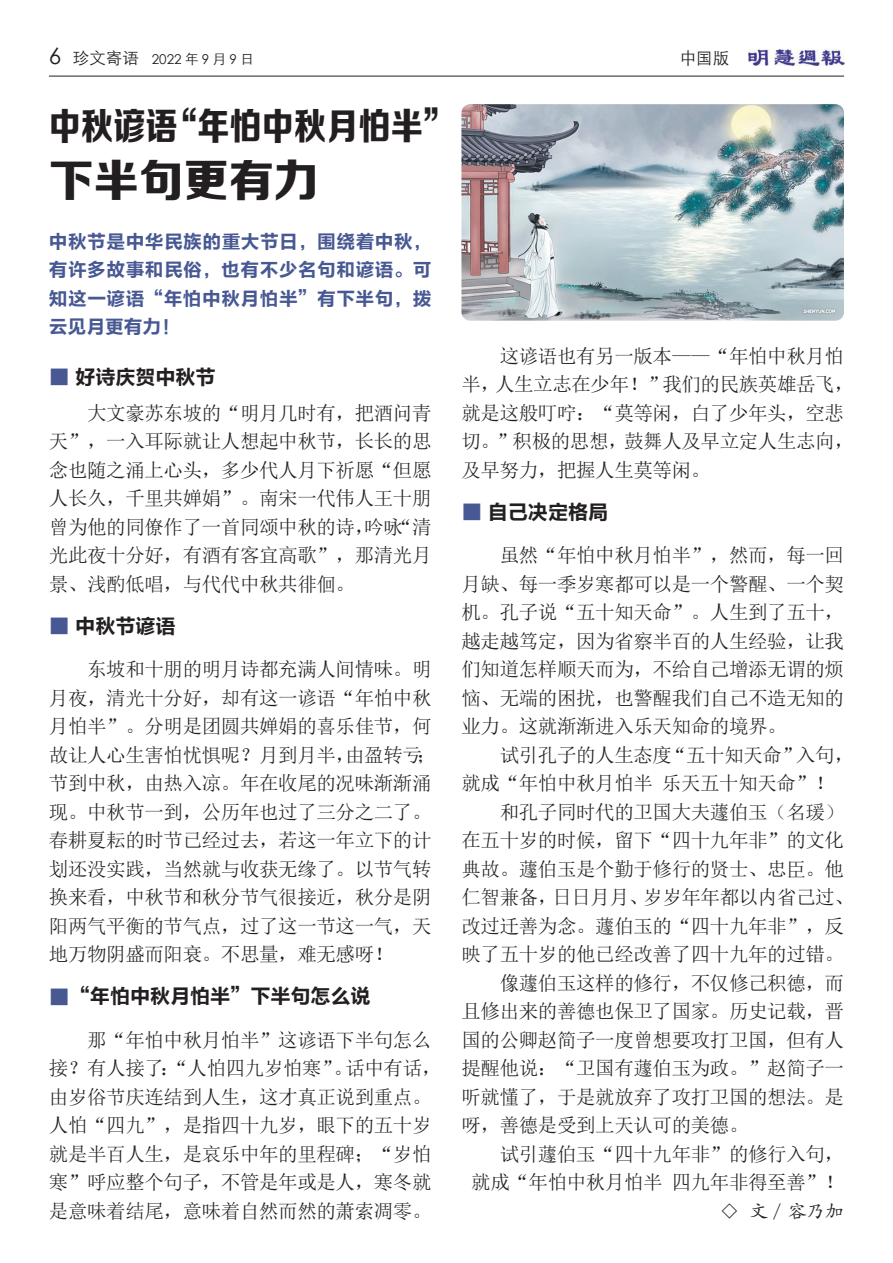
<style>
.page{position:relative;width:893px;height:1263px;background:#fff}
.page>*{position:absolute;margin:0;border:0;box-sizing:border-box;transform-origin:0 0}
.t1{font:45px "FZZDHJW GB1 0";color:#231f20}
.t2{font:37.5px "FZZDHJW GB1 0";color:#231f20;scale:.86 1}
.t3{font:20.25px "FZLTCHK GBK1 0";letter-spacing:-.01em;color:#231f20}
.t4{font:19.5px/28.5px "Sim Sun";letter-spacing:-.02em;color:#231f20}
.t5{font:19.5px "ST Kaiti";color:#231f20}
.t6{font:18.75px/28.5px "FZLTCHK GBK1 0";letter-spacing:.025em;color:#475893;text-align:justify}
.t7{font:16.5px "ST Xihei";color:#231f20}
.t8{font:13.5px "ST Xihei";color:#231f20}
.s1{font-size:22.5px}
.s2{font-size:16.5px}
.s3{font-size:21px;color:#475893}
.s4{font-family:"Sim Sun"}
</style>
<div class="page">
<img style="left:748px;top:49px;width:96px;height:17px">
<hr style="left:49px;top:76px;width:795px;height:1px;background:#231f20">
<img style="left:461px;top:104px;width:383px;height:217px">
<p class="t8" style="left:49px;top:49px;width:207px"><span class="s1">6</span> <span class="s2">珍文寄语</span> 2022 年 9 月 9 日</p>
<p class="t7" style="left:680px;top:45px;width:51px">中国版</p>
<h2 class="t2" style="left:49px;top:106px;width:474px">中秋谚语“年怕中秋月怕半”</h2>
<h1 class="t1" style="left:49px;top:156px;width:271px">下半句更有力</h1>
<p class="t6" style="left:49px;top:228px;width:384px">中秋节是中华民族的重大节日，围绕着中秋，有许多故事和民俗，也有不少名句和谚语。可知这一谚语“年怕中秋月怕半”有下半句，拨云见月更有力！</p>
<p class="t3" style="left:49px;top:366px;width:168px"><span class="s3">■</span> 好诗庆贺中秋节</p>
<p class="t4" style="left:49px;top:398px;width:384px;text-align:justify;text-indent:38px">大文豪苏东坡的“明月几时有，把酒问青天”，一入耳际就让人想起中秋节，长长的思念也随之涌上心头，多少代人月下祈愿“但愿人长久，千里共婵娟”。南宋一代伟人王十朋曾为他的同僚作了一首同颂中秋的诗，吟咏“清光此夜十分好，有酒有客宜高歌”，那清光月景、浅酌低唱，与代代中秋共徘佪。</p>
<p class="t3" style="left:49px;top:615px;width:128px"><span class="s3">■</span> 中秋节谚语</p>
<p class="t4" style="left:49px;top:655px;width:389px;text-indent:38px">东坡和十朋的明月诗都充满人间情味。明月夜，清光十分好，却有这一谚语“年怕中秋月怕半”。分明是团圆共婵娟的喜乐佳节，何故让人心生害怕忧惧呢？月到月半，由盈转亏；节到中秋，由热入凉。年在收尾的况味渐渐涌现。中秋节一到，公历年也过了三分之二了。春耕夏耘的时节已经过去，若这一年立下的计划还没实践，当然就与收获无缘了。以节气转换来看，中秋节和秋分节气很接近，秋分是阴阳两气平衡的节气点，过了这一节这一气，天地万物阴盛而阳衰。不思量，难无感呀！</p>
<p class="t3" style="left:49px;top:985px;width:323px"><span class="s3">■</span>“年怕中秋月怕半”下半句怎么说</p>
<p class="t4" style="left:49px;top:1025px;width:394px;text-indent:38px">那“年怕中秋月怕半”这谚语下半句怎么接？有人接了：“人怕四九岁怕寒”。话中有话，由岁俗节庆连结到人生，这才真正说到重点。人怕“四九”，是指四十九岁，眼下的五十岁就是半百人生，是哀乐中年的里程碑；“岁怕寒”呼应整个句子，不管是年或是人，寒冬就是意味着结尾，意味着自然而然的萧索凋零。</p>
<p class="t4" style="left:461px;top:341px;width:394px;text-indent:38px">这谚语也有另一版本——“年怕中秋月怕半，人生立志在少年！”我们的民族英雄岳飞，就是这般叮咛：“莫等闲，白了少年头，空悲切。”积极的思想，鼓舞人及早立定人生志向，及早努力，把握人生莫等闲。</p>
<p class="t3" style="left:461px;top:501px;width:148px"><span class="s3">■</span> 自己决定格局</p>
<p class="t4" style="left:461px;top:541px;width:384px;text-align:justify;text-indent:38px">虽然“年怕中秋月怕半”，然而，每一回月缺、每一季岁寒都可以是一个警醒、一个契机。孔子说“五十知天命”。人生到了五十，越走越笃定，因为省察半百的人生经验，让我们知道怎样顺天而为，不给自己增添无谓的烦恼、无端的困扰，也警醒我们自己不造无知的业力。这就渐渐进入乐天知命的境界。</p>
<p class="t4" style="left:500px;top:740px;width:356px">试引孔子的人生态度“五十知天命”入句，</p>
<p class="t4" style="left:461px;top:769px;width:374px">就成“年怕中秋月怕半 乐天五十知天命”！</p>
<p class="t4" style="left:500px;top:797px;width:346px">和孔子同时代的卫国大夫蘧伯玉（名瑗）</p>
<p class="t4" style="left:461px;top:826px;width:384px">在五十岁的时候，留下“四十九年非”的文化</p>
<p class="t4" style="left:461px;top:854px;width:384px">典故。蘧伯玉是个勤于修行的贤士、忠臣。他</p>
<p class="t4" style="left:461px;top:883px;width:394px">仁智兼备，日日月月、岁岁年年都以内省己过、</p>
<p class="t4" style="left:461px;top:911px;width:384px">改过迁善为念。蘧伯玉的“四十九年非”，反</p>
<p class="t4" style="left:461px;top:940px;width:384px">映了五十岁的他已经改善了四十九年的过错。</p>
<p class="t4" style="left:500px;top:968px;width:346px">像蘧伯玉这样的修行，不仅修己积德，而</p>
<p class="t4" style="left:461px;top:997px;width:384px">且修出来的善德也保卫了国家。历史记载，晋</p>
<p class="t4" style="left:461px;top:1025px;width:384px">国的公卿赵简子一度曾想要攻打卫国，但有人</p>
<p class="t4" style="left:461px;top:1054px;width:384px">提醒他说：“卫国有蘧伯玉为政。”赵简子一</p>
<p class="t4" style="left:461px;top:1082px;width:384px">听就懂了，于是就放弃了攻打卫国的想法。是</p>
<p class="t4" style="left:461px;top:1111px;width:289px">呀，善德是受到上天认可的美德。</p>
<p class="t4" style="left:500px;top:1140px;width:346px">试引蘧伯玉“四十九年非”的修行入句，</p>
<p class="t4" style="left:471px;top:1168px;width:374px">就成“年怕中秋月怕半 四九年非得至善”！</p>
<p class="t5" style="left:720px;top:1197px;width:126px"><span class="s4">◇</span> 文 / 容乃加</p>
</div>
